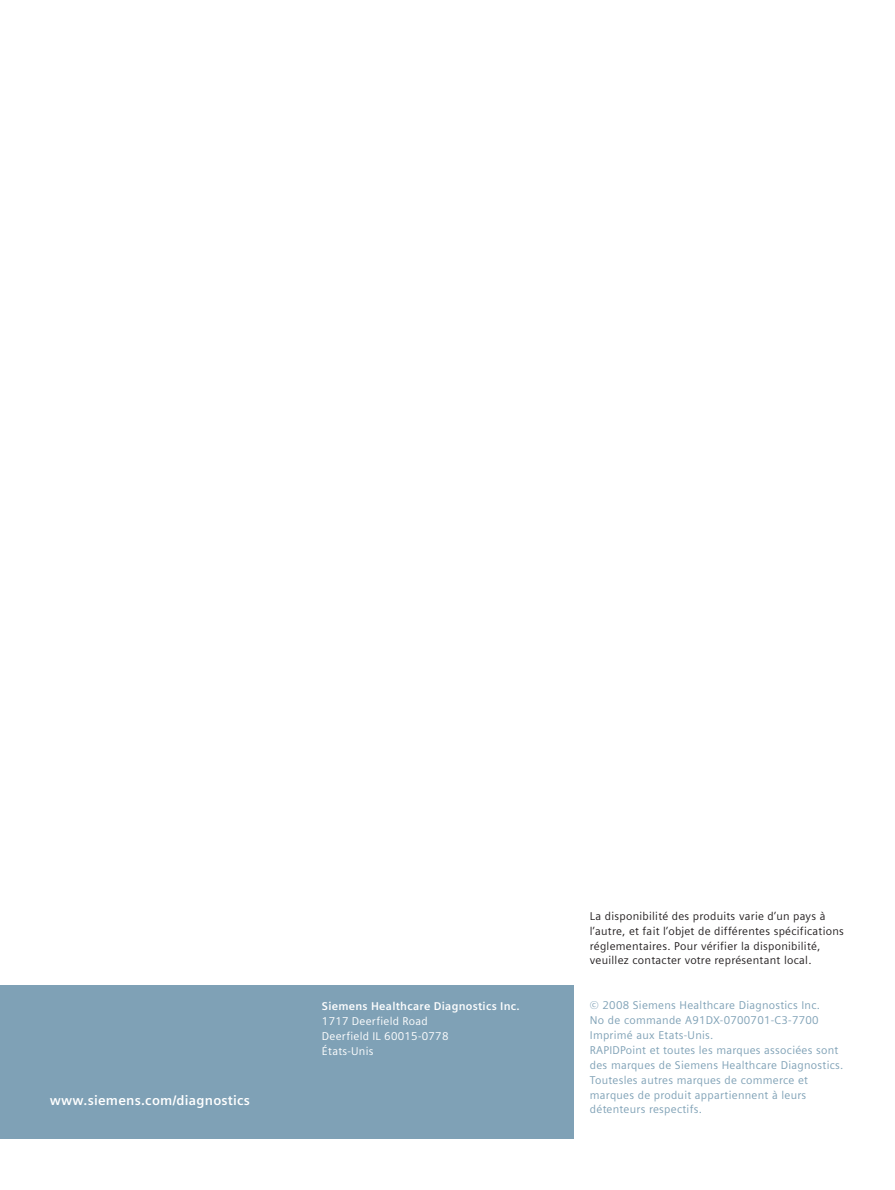
<style>
.page{position:relative;width:895px;height:1190px;background:#fff}
.page>*{position:absolute;margin:0;border:0;box-sizing:border-box;transform-origin:0 0}
.t1{font:700 13.5px "Siemens Sans";letter-spacing:.015em;color:#fff}
.t2{font:11.25px/14.9px "Siemens Sans";letter-spacing:.025em;color:#7fa1b6}
.t3{font:11.25px/14.9px "Siemens Sans";letter-spacing:.025em;color:#231f20}
.t4{font:11.25px/14.9px "Siemens Sans";letter-spacing:.025em;color:#fff}
.t5{font:700 11.25px "Siemens Sans";letter-spacing:.025em;color:#fff}
</style>
<div class="page">
<div style="left:0;top:985px;width:573px;height:153px;background:#7fa1b6"></div>
<p class="t1" style="left:50px;top:1094px;width:202px">www.siemens.com/diagnostics</p>
<p class="t5" style="left:322px;top:1001px;width:199px">Siemens Healthcare Diagnostics Inc.</p>
<p class="t4" style="left:322px;top:1014px;width:128px">1717 Deerfield Road<br>Deerfield IL 60015-0778<br>États-Unis</p>
<p class="t3" style="left:590px;top:909px;width:255px">La disponibilité des produits varie d’un pays à l’autre, et fait l’objet de différentes spécifications réglementaires. Pour vérifier la disponibilité, veuillez contacter votre représentant local.</p>
<p class="t2" style="left:590px;top:998px;width:255px">© 2008 Siemens Healthcare Diagnostics Inc.<br>No de commande A91DX-0700701-C3-7700<br>Imprimé aux Etats-Unis.<br>RAPIDPoint et toutes les marques associées sont des marques de Siemens Healthcare Diagnostics.<br>Toutesles autres marques de commerce et marques de produit appartiennent à leurs détenteurs respectifs.</p>
</div>
